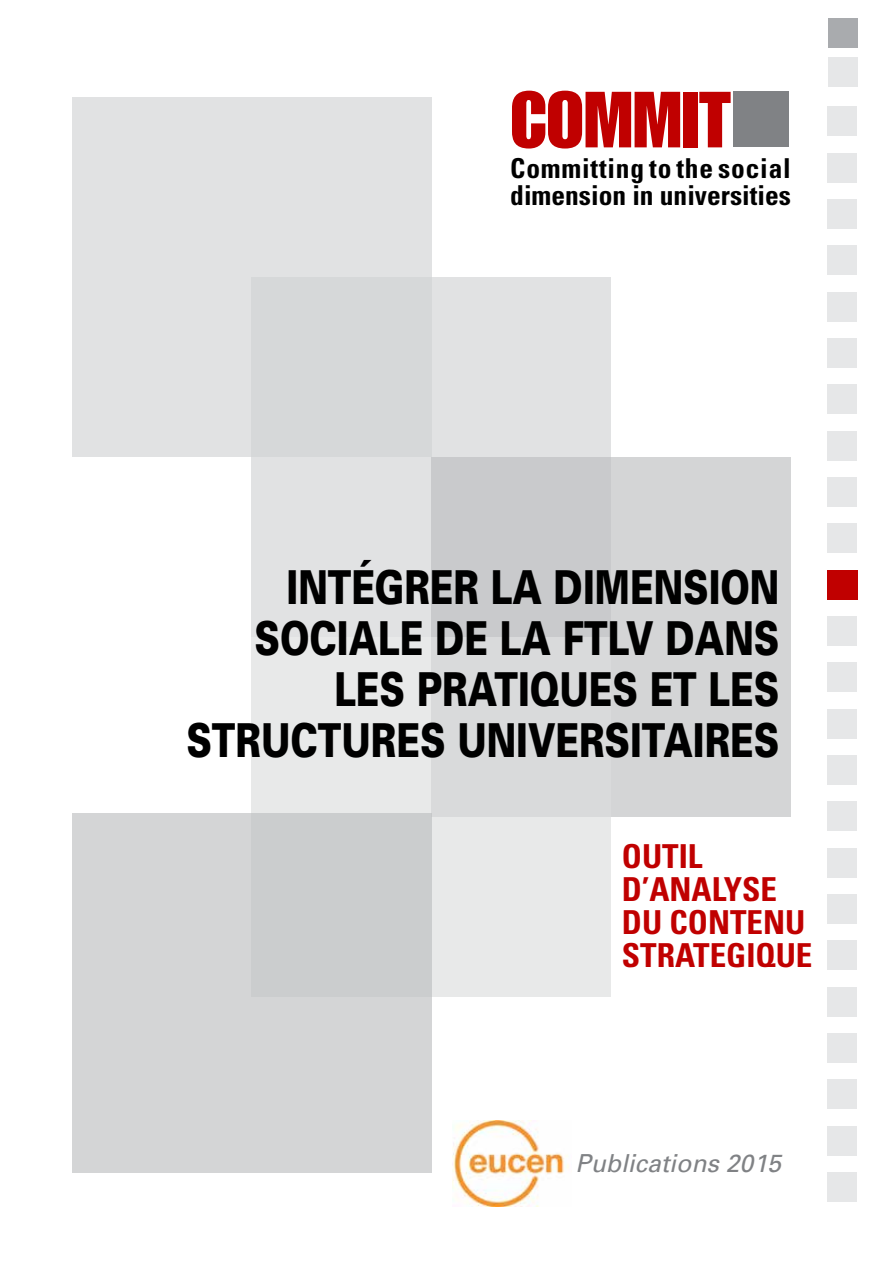
<style>
.page{position:relative;width:893px;height:1263px;background:#fff}
.page>*{position:absolute;margin:0;border:0;box-sizing:border-box;transform-origin:0 0}
.t1{font:77.85px "Impact";color:#c00000}
.t2{font:900 46.8px/51px "Univers";color:#000;text-align:right;scale:.76 1}
.t3{font:700 condensed 33px/33px "Univers";color:#c00000}
.t4{font:700 condensed 27.45px/27px "Univers";color:#000}
.t5{font:italic 24.75px "Univers";color:#808285}
</style>
<div class="page">
<div style="left:827px;top:1172px;width:29px;height:29px;background:#e6e7e8"></div>
<div style="left:827px;top:1079px;width:29px;height:30px;background:#e6e7e8"></div>
<div style="left:827px;top:1126px;width:29px;height:29px;background:#e6e7e8"></div>
<div style="left:251px;top:277px;width:360px;height:360px;background:#e1e2e3"></div>
<div style="left:432px;top:457px;width:359px;height:359px;background:#d4d5d6"></div>
<div style="left:251px;top:637px;width:360px;height:359px;background:linear-gradient(to right,#eaebeb,#dfe0e0)"></div>
<div style="left:72px;top:813px;width:360px;height:360px;background:#d4d5d6"></div>
<div style="left:72px;top:97px;width:360px;height:360px;background:#e1e2e3"></div>
<div style="left:827px;top:755px;width:29px;height:30px;background:#e6e7e8"></div>
<div style="left:827px;top:431px;width:29px;height:29px;background:#e6e7e8"></div>
<div style="left:827px;top:107px;width:29px;height:29px;background:#e6e7e8"></div>
<div style="left:827px;top:940px;width:29px;height:30px;background:#e6e7e8"></div>
<div style="left:827px;top:616px;width:29px;height:30px;background:#e6e7e8"></div>
<div style="left:827px;top:292px;width:29px;height:29px;background:#e6e7e8"></div>
<div style="left:828px;top:19px;width:29px;height:29px;background:#a9abae"></div>
<div style="left:827px;top:802px;width:29px;height:29px;background:#e6e7e8"></div>
<div style="left:827px;top:477px;width:29px;height:30px;background:#e6e7e8"></div>
<div style="left:827px;top:153px;width:29px;height:29px;background:#e6e7e8"></div>
<div style="left:827px;top:987px;width:29px;height:29px;background:#e6e7e8"></div>
<div style="left:827px;top:663px;width:29px;height:29px;background:#e6e7e8"></div>
<div style="left:827px;top:338px;width:29px;height:30px;background:#e6e7e8"></div>
<div style="left:828px;top:57px;width:29px;height:30px;background:#e6e7e8"></div>
<div style="left:827px;top:848px;width:29px;height:29px;background:#e6e7e8"></div>
<div style="left:827px;top:524px;width:29px;height:29px;background:#e6e7e8"></div>
<div style="left:827px;top:199px;width:29px;height:30px;background:#e6e7e8"></div>
<div style="left:827px;top:1033px;width:29px;height:29px;background:#e6e7e8"></div>
<div style="left:827px;top:709px;width:29px;height:29px;background:#e6e7e8"></div>
<div style="left:827px;top:385px;width:29px;height:29px;background:#e6e7e8"></div>
<div style="left:827px;top:894px;width:29px;height:29px;background:#e6e7e8"></div>
<div style="left:827px;top:570px;width:30px;height:29px;background:#c00000"></div>
<div style="left:827px;top:246px;width:29px;height:29px;background:#e6e7e8"></div>
<img style="left:452px;top:1120px;width:117px;height:86px">
<div style="left:734px;top:92px;width:55px;height:55px;background:#808285"></div>
<h1 class="t1" style="left:510px;top:75px;width:222px">COMMIT</h1>
<p class="t4" style="left:510px;top:154px;width:282px">Committing to the social dimension in universities</p>
<p class="t2" style="left:186px;top:562px;width:782px">INTÉGRER LA DIMENSION<br>SOCIALE DE LA FTLV DANS<br>LES PRATIQUES ET LES<br>STRUCTURES UNIVERSITAIRES</p>
<p class="t3" style="left:622px;top:840px;width:192px">Outil d’analyse du contenu strategique</p>
<p class="t5" style="left:576px;top:1149px;width:207px">Publications 2015</p>
</div>
